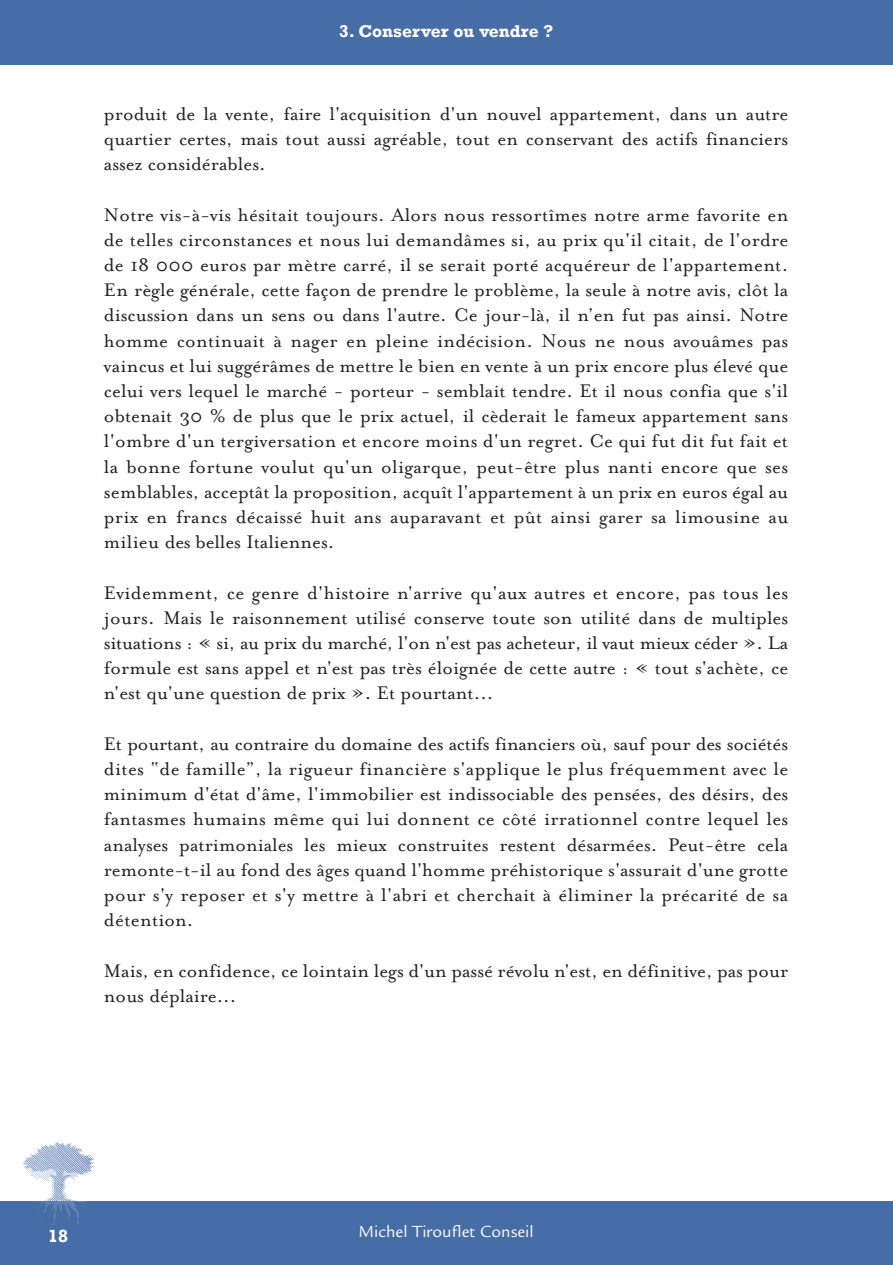
<style>
.page{position:relative;width:893px;height:1265px;background:#fff}
.page>*{position:absolute;margin:0;border:0;box-sizing:border-box;transform-origin:0 0}
.t1{font:21px/25.2px "Mrs Eaves Roman";color:#231f20;text-align:justify}
.t2{font:700 18.03px "Rockwell";color:#fff}
.t3{font:17.5px "Legacy Sans";color:#fff}
.t4{font:700 17.5px "Rockwell";color:#fff}
</style>
<div class="page">
<div style="left:0;top:1px;width:893px;height:64px;background:#476da6"></div>
<div style="left:0;top:1201px;width:893px;height:64px;background:#476da6"></div>
<img style="left:23px;top:1141px;width:72px;height:84px">
<p class="t4" style="left:339px;top:21px;width:216px">3. Conserver ou vendre ?</p>
<p class="t1" style="left:104px;top:100px;width:686px">produit de la vente, faire l'acquisition d'un nouvel appartement, dans un autre quartier certes, mais tout aussi agréable, tout en conservant des actifs financiers assez considérables.</p>
<p class="t1" style="left:104px;top:201px;width:686px">Notre vis-à-vis hésitait toujours. Alors nous ressortîmes notre arme favorite en de telles circonstances et nous lui demandâmes si, au prix qu'il citait, de l'ordre de 18 000 euros par mètre carré, il se serait porté acquéreur de l'appartement.<br>En règle générale, cette façon de prendre le problème, la seule à notre avis, clôt la discussion dans un sens ou dans l'autre. Ce jour-là, il n’en fut pas ainsi. Notre homme continuait à nager en pleine indécision. Nous ne nous avouâmes pas vaincus et lui suggérâmes de mettre le bien en vente à un prix encore plus élevé que celui vers lequel le marché - porteur - semblait tendre. Et il nous confia que s'il obtenait 30 % de plus que le prix actuel, il cèderait le fameux appartement sans l'ombre d'un tergiversation et encore moins d'un regret. Ce qui fut dit fut fait et la bonne fortune voulut qu'un oligarque, peut-être plus nanti encore que ses semblables, acceptât la proposition, acquît l'appartement à un prix en euros égal au prix en francs décaissé huit ans auparavant et pût ainsi garer sa limousine au milieu des belles Italiennes.</p>
<p class="t1" style="left:104px;top:579px;width:686px">Evidemment, ce genre d'histoire n'arrive qu'aux autres et encore, pas tous les jours. Mais le raisonnement utilisé conserve toute son utilité dans de multiples situations : « si, au prix du marché, l'on n'est pas acheteur, il vaut mieux céder ». La formule est sans appel et n'est pas très éloignée de cette autre : « tout s'achète, ce n'est qu'une question de prix ». Et pourtant...</p>
<p class="t1" style="left:104px;top:730px;width:686px">Et pourtant, au contraire du domaine des actifs financiers où, sauf pour des sociétés dites “de famille”, la rigueur financière s'applique le plus fréquemment avec le minimum d'état d'âme, l'immobilier est indissociable des pensées, des désirs, des fantasmes humains même qui lui donnent ce côté irrationnel contre lequel les analyses patrimoniales les mieux construites restent désarmées. Peut-être cela remonte-t-il au fond des âges quand l'homme préhistorique s'assurait d'une grotte pour s'y reposer et s'y mettre à l'abri et cherchait à éliminer la précarité de sa détention.</p>
<p class="t1" style="left:104px;top:957px;width:686px">Mais, en confidence, ce lointain legs d'un passé révolu n'est, en définitive, pas pour nous déplaire...</p>
<p class="t2" style="left:48px;top:1225px;width:21px">18</p>
<p class="t3" style="left:359px;top:1225px;width:177px">Michel Tirouflet Conseil</p>
</div>
